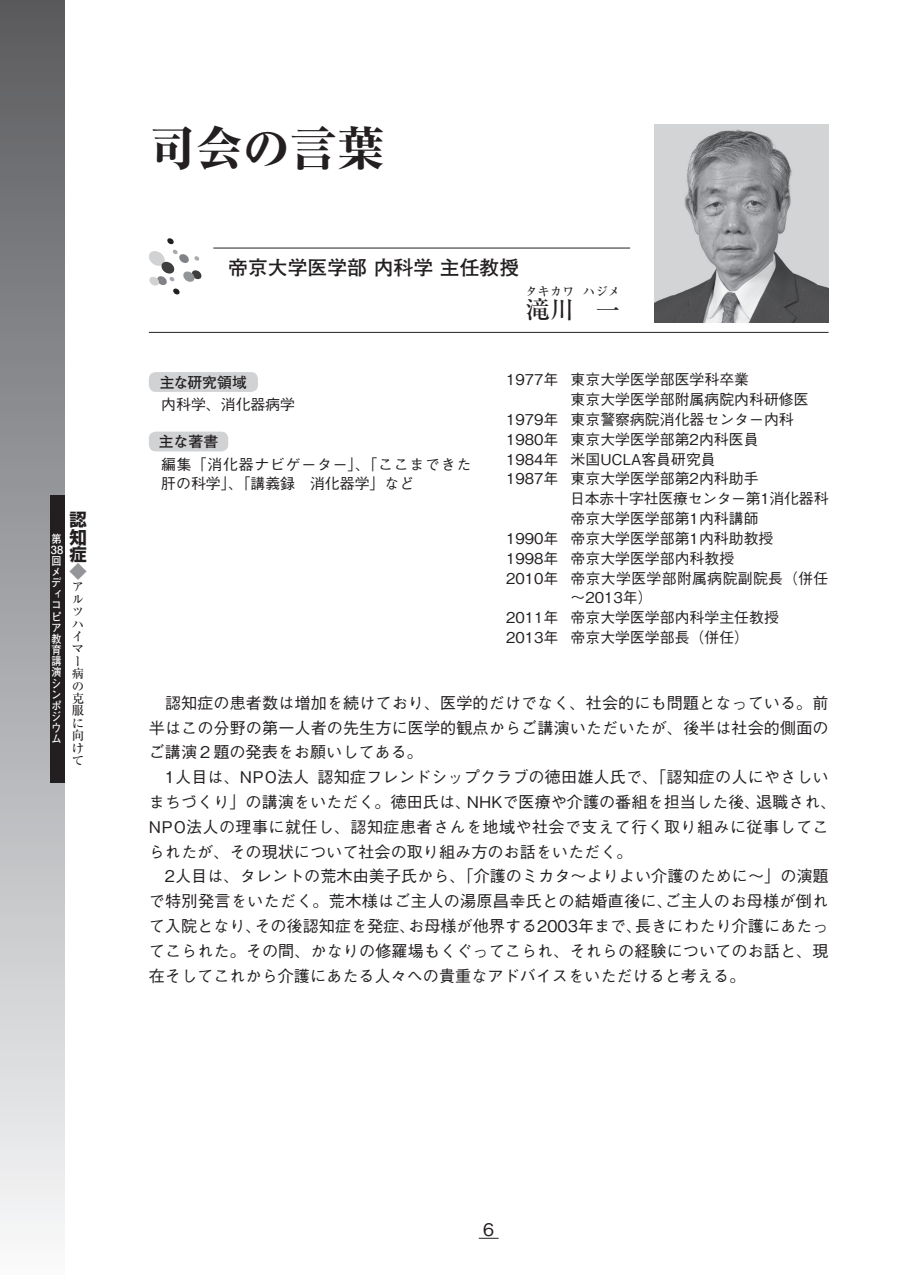
<style>
.page{position:relative;width:903px;height:1275px;background:#fff}
.page>*{position:absolute;margin:0;border:0;box-sizing:border-box;transform-origin:0 0}
.タイトル{font:800 47.07px "Ryumin Pro";color:#231f20}
.氏名{font:500 24.85px "Ryumin Pro";color:#231f20}
.肩書き{font:700 19.78px "Futo Go B101 Pro";color:#231f20}
.t1{font:700 17.32px/17.3px "Shin Go Pro";color:#231f20;text-align:justify}
.t2{font:500 17.32px "Gothic BBB Pro";color:#231f20}
.t3{font:700 17.32px "Shin Go Pro";color:#939598}
.本文{font:500 16.1px/24.8px "Gothic BBB Pro";color:#231f20;text-align:justify}
.経歴{font:500 14.88px/19.8px "Gothic BBB Pro";color:#231f20}
._12Q16H左インデント{font:500 14.88px/19.8px "Gothic BBB Pro";letter-spacing:.05em;color:#231f20}
.経歴-2{font:500 14.88px/19.8px "Gothic BBB Pro";letter-spacing:.02em;color:#231f20}
.ノーマル{font:700 14.88px "Futo Go B101 Pro";color:#231f20}
._12Q16H左インデント-2{font:500 14.88px "Gothic BBB Pro";color:#231f20}
.氏名-2{font:500 12.42px/12.4px "Ryumin Pro";color:#231f20}
.t4{font:700 11.2px/11.2px "Futo Go B101 Pro";color:#fff;scale:.9 1}
</style>
<div class="page">
<svg style="left:479px;top:1238px;width:20px;height:1px"></svg>
<div style="left:0;top:0;width:64px;height:1275px;background:linear-gradient(to bottom,#595a5e,#f7f8fa)"></div>
<div style="left:50px;top:495px;width:14px;height:288px;background:#231f20"></div>
<svg style="left:149px;top:238px;width:53px;height:57px"></svg>
<img style="left:655px;top:124px;width:173px;height:198px">
<hr style="left:213px;top:248px;width:417px;height:1px;background:#231f20">
<hr style="left:149px;top:332px;width:679px;height:1px;background:#231f20">
<div style="left:149px;top:372px;width:109px;height:20px;background:#d1d2d4;border-radius:7px"></div>
<div style="left:149px;top:432px;width:79px;height:19px;background:#d1d2d4;border-radius:7px"></div>
<p class="t1" style="left:69px;top:509px;width:19px">認知症</p>
<p class="t3" style="left:69px;top:558px;width:19px">◆</p>
<p class="氏名-2" style="left:72px;top:580px;width:14px">アルツハイマー病の克服に向けて</p>
<p class="t4" style="left:51px;top:531px;width:15px">第<br>38回メディコピア教育講演シンポジウム</p>
<p class="タイトル" style="left:149px;top:111px;width:237px">司会の言葉</p>
<p class="肩書き" style="left:228px;top:252px;width:293px">帝京大学医学部 内科学 主任教授</p>
<p class="氏名-2" style="left:525px;top:284px;width:51px">タキカワ</p>
<p class="氏名" style="left:525px;top:291px;width:51px">滝川</p>
<p class="氏名-2" style="left:583px;top:284px;width:39px">ハジメ</p>
<p class="氏名" style="left:595px;top:291px;width:26px">一</p>
<p class="ノーマル" style="left:160px;top:370px;width:89px">主な研究領域</p>
<p class="_12Q16H左インデント-2" style="left:161px;top:392px;width:135px">内科学、消化器病学</p>
<p class="ノーマル" style="left:159px;top:430px;width:61px">主な著書</p>
<p class="_12Q16H左インデント" style="left:161px;top:452px;width:312px">編集「消化器ナビゲーター」、「ここまできた肝の科学」、「講義録　消化器学」など</p>
<p class="経歴" style="left:570px;top:368px;width:240px;text-indent:-64px">1977年 東京大学医学部医学科卒業<br>東京大学医学部附属病院内科研修医</p>
<p class="経歴" style="left:506px;top:408px;width:289px">1979年 東京警察病院消化器センター内科</p>
<p class="経歴" style="left:506px;top:427px;width:254px">1980年 東京大学医学部第2内科医員</p>
<p class="経歴" style="left:506px;top:447px;width:211px">1984年 米国UCLA客員研究員</p>
<p class="経歴" style="left:570px;top:467px;width:260px;text-indent:-64px">1987年 東京大学医学部第2内科助手<br>日本赤十字社医療センター第1消化器科帝京大学医学部第1内科講師</p>
<p class="経歴" style="left:506px;top:527px;width:269px">1990年 帝京大学医学部第1内科助教授</p>
<p class="経歴" style="left:506px;top:546px;width:230px">1998年 帝京大学医学部内科教授</p>
<p class="経歴-2" style="left:570px;top:566px;width:259px;text-indent:-64px">2010年 帝京大学医学部附属病院副院長（併任〜2013年）</p>
<p class="経歴" style="left:506px;top:606px;width:274px">2011年 帝京大学医学部内科学主任教授</p>
<p class="経歴" style="left:506px;top:626px;width:245px">2013年 帝京大学医学部長（併任）</p>
<p class="本文" style="left:149px;top:688px;width:681px">　認知症の患者数は増加を続けており、医学的だけでなく、社会的にも問題となっている。前半はこの分野の第一人者の先生方に医学的観点からご講演いただいたが、後半は社会的側面のご講演２題の発表をお願いしてある。</p>
<p class="本文" style="left:149px;top:763px;width:689px;text-align:left">　1人目は、NPO法人 認知症フレンドシップクラブの徳田雄人氏で、「認知症の人にやさしいまちづくり」の講演をいただく。徳田氏は、NHKで医療や介護の番組を担当した後、退職され、NPO法人の理事に就任し、認知症患者さんを地域や社会で支えて行く取り組みに従事してこられたが、その現状について社会の取り組み方のお話をいただく。</p>
<p class="本文" style="left:149px;top:862px;width:681px">　2人目は、タレントの荒木由美子氏から、「介護のミカタ〜よりよい介護のために〜」の演題で特別発言をいただく。荒木様はご主人の湯原昌幸氏との結婚直後に､ご主人のお母様が倒れて入院となり、その後認知症を発症、お母様が他界する2003年まで、長きにわたり介護にあたってこられた。その間、かなりの修羅場もくぐってこられ、それらの経験についてのお話と、現在そしてこれから介護にあたる人々への貴重なアドバイスをいただけると考える。</p>
<p class="t2" style="left:483px;top:1215px;width:12px">6</p>
</div>
